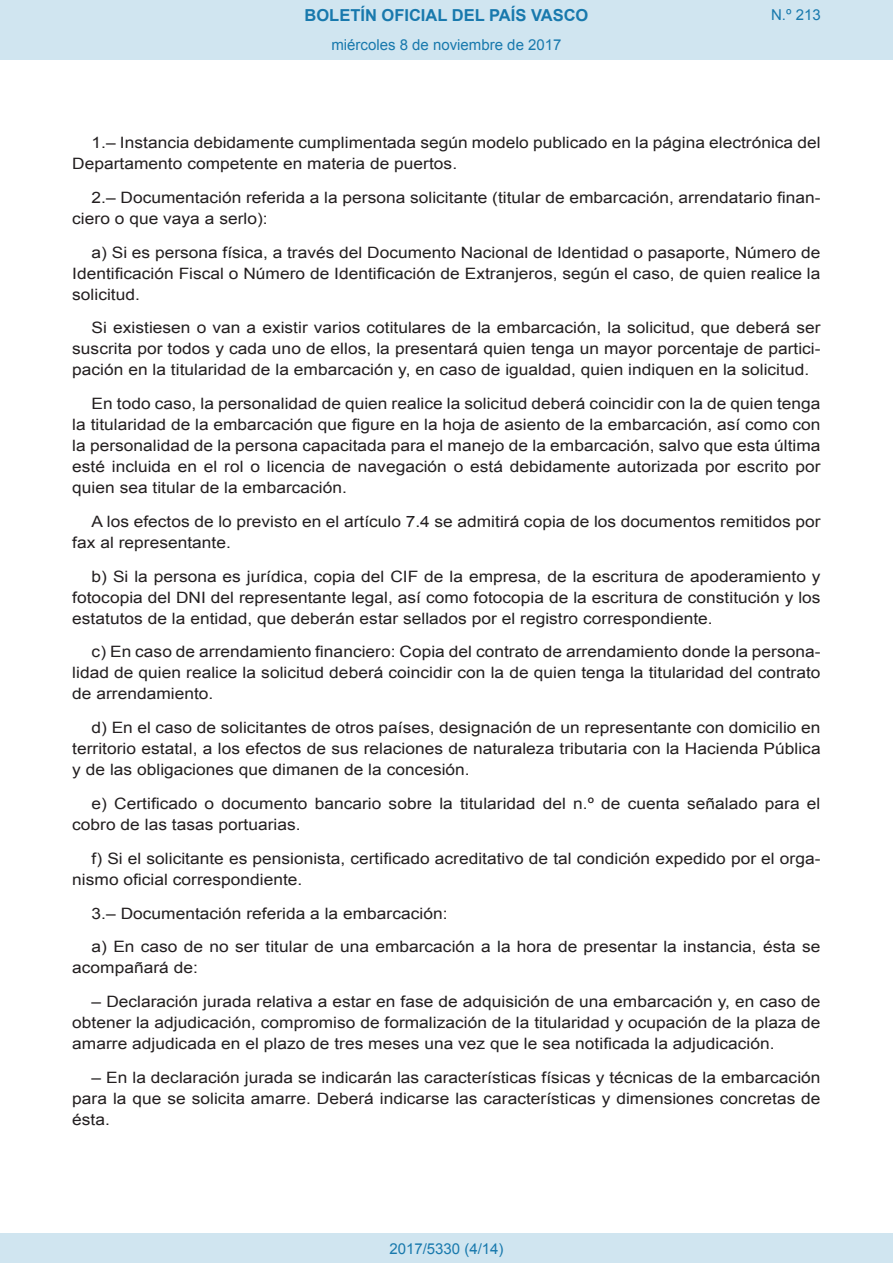
<style>
.page{position:relative;width:893px;height:1263px;background:#fff}
.page>*{position:absolute;margin:0;border:0;box-sizing:border-box;transform-origin:0 0}
.t1{font:700 16.5px "Arial";color:#1879ad}
.BOPVDetalle{font:15.6px/21px "Arial";color:#231f20;text-align:justify;scale:1.11 1}
.Paginacion_Centro{font:15px "Arial";color:#1879ad}
</style>
<div class="page">
<div style="left:0;top:0;width:893px;height:60px;background:#d0e5f0"></div>
<div style="left:0;top:1233px;width:893px;height:30px;background:#d0e5f0"></div>
<p class="t1" style="left:305px;top:4px;width:285px">BOLETÍN OFICIAL DEL PAÍS VASCO</p>
<p class="Paginacion_Centro" style="left:331px;top:35px;width:232px">miércoles 8 de noviembre de 2017</p>
<p class="Paginacion_Centro" style="left:771px;top:5px;width:51px">N.º 213</p>
<p class="BOPVDetalle" style="left:72px;top:132px;width:676px;text-indent:19px">1.– Instancia debidamente cumplimentada según modelo publicado en la página electrónica del<br>Departamento competente en materia de puertos.</p>
<p class="BOPVDetalle" style="left:72px;top:187px;width:676px;text-indent:19px">2.– Documentación referida a la persona solicitante (titular de embarcación, arrendatario finan&shy;ciero o que vaya a serlo):</p>
<p class="BOPVDetalle" style="left:72px;top:242px;width:676px;text-indent:19px">a) Si es persona física, a través del Documento Nacional de Identidad o pasaporte, Número de Identificación Fiscal o Número de Identificación de Extranjeros, según el caso, de quien realice la solicitud.</p>
<p class="BOPVDetalle" style="left:72px;top:318px;width:676px;text-indent:19px">Si existiesen o van a existir varios cotitulares de la embarcación, la solicitud, que deberá ser suscrita por todos y cada uno de ellos, la presentará quien tenga un mayor porcentaje de partici&shy;pación en la titularidad de la embarcación y, en caso de igualdad, quien indiquen en la solicitud.</p>
<p class="BOPVDetalle" style="left:72px;top:393px;width:676px;text-indent:19px">En todo caso, la personalidad de quien realice la solicitud deberá coincidir con la de quien tenga la titularidad de la embarcación que figure en la hoja de asiento de la embarcación, así como con la personalidad de la persona capacitada para el manejo de la embarcación, salvo que esta última esté incluida en el rol o licencia de navegación o está debidamente autorizada por escrito por quien sea titular de la embarcación.</p>
<p class="BOPVDetalle" style="left:72px;top:511px;width:676px;text-indent:19px">A los efectos de lo previsto en el artículo 7.4 se admitirá copia de los documentos remitidos por fax al representante.</p>
<p class="BOPVDetalle" style="left:72px;top:566px;width:676px;text-indent:19px">b) Si la persona es jurídica, copia del CIF de la empresa, de la escritura de apoderamiento y fotocopia del DNI del representante legal, así como fotocopia de la escritura de constitución y los estatutos de la entidad, que deberán estar sellados por el registro correspondiente.</p>
<p class="BOPVDetalle" style="left:72px;top:642px;width:676px;text-indent:19px">c) En caso de arrendamiento financiero: Copia del contrato de arrendamiento donde la persona&shy;lidad de quien realice la solicitud deberá coincidir con la de quien tenga la titularidad del contrato de arrendamiento.</p>
<p class="BOPVDetalle" style="left:72px;top:717px;width:676px;text-indent:19px">d) En el caso de solicitantes de otros países, designación de un representante con domicilio en territorio estatal, a los efectos de sus relaciones de naturaleza tributaria con la Hacienda Pública y de las obligaciones que dimanen de la concesión.</p>
<p class="BOPVDetalle" style="left:72px;top:793px;width:675px;text-indent:19px">e) Certificado o documento bancario sobre la titularidad del n.º de cuenta señalado para el cobro de las tasas portuarias.</p>
<p class="BOPVDetalle" style="left:72px;top:848px;width:676px;text-indent:19px">f) Si el solicitante es pensionista, certificado acreditativo de tal condición expedido por el orga&shy;nismo oficial correspondiente.</p>
<p class="BOPVDetalle" style="left:92px;top:903px;width:322px">3.– Documentación referida a la embarcación:</p>
<p class="BOPVDetalle" style="left:72px;top:936px;width:676px;text-indent:19px">a) En caso de no ser titular de una embarcación a la hora de presentar la instancia, ésta se acompañará de:</p>
<p class="BOPVDetalle" style="left:72px;top:991px;width:676px;text-indent:19px">– Declaración jurada relativa a estar en fase de adquisición de una embarcación y, en caso de obtener la adjudicación, compromiso de formalización de la titularidad y ocupación de la plaza de amarre adjudicada en el plazo de tres meses una vez que le sea notificada la adjudicación.</p>
<p class="BOPVDetalle" style="left:72px;top:1067px;width:676px;text-indent:19px">– En la declaración jurada se indicarán las características físicas y técnicas de la embarcación para la que se solicita amarre. Deberá indicarse las características y dimensiones concretas de ésta.</p>
<p class="Paginacion_Centro" style="left:389px;top:1238px;width:116px">2017/5330 (4/14)</p>
</div>
